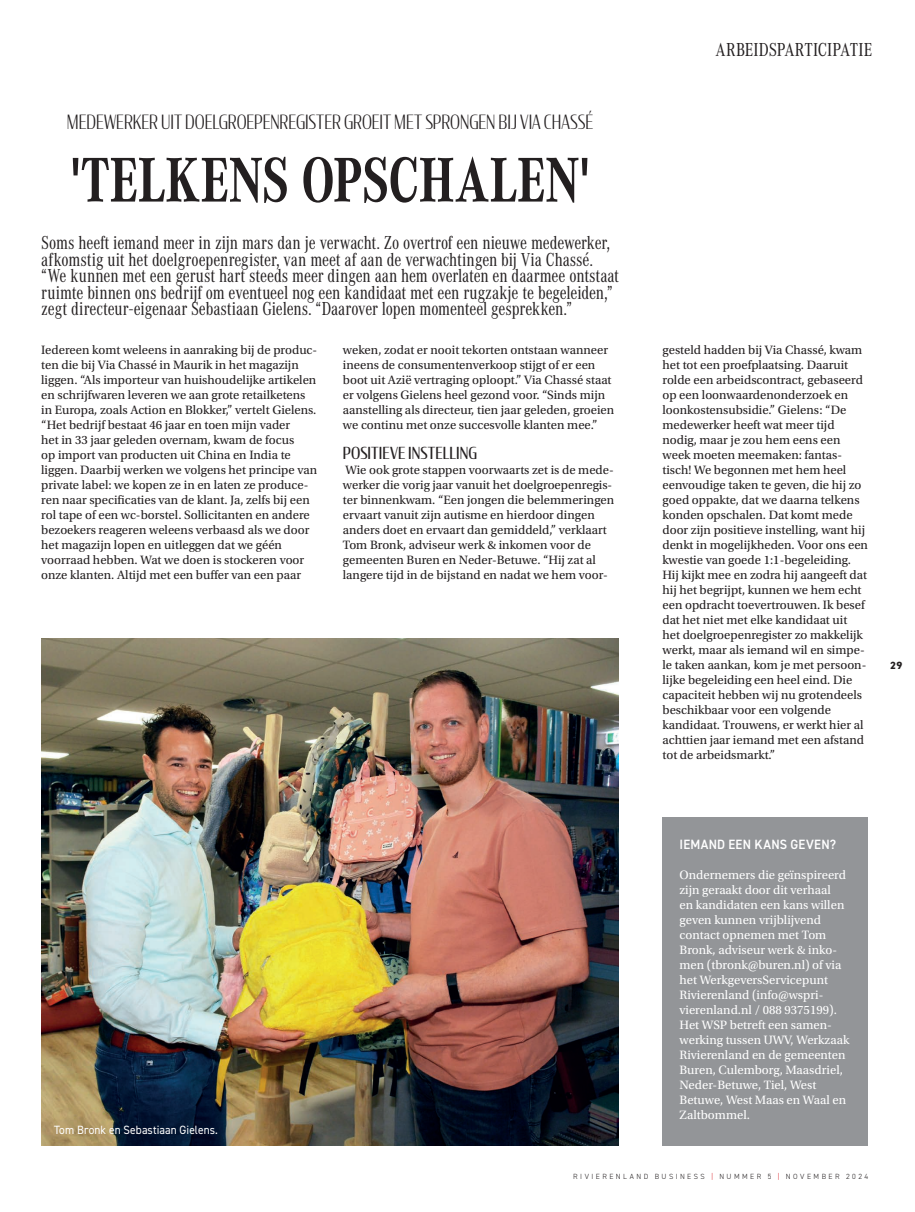
<style>
.page{position:relative;width:915px;height:1212px;background:#fff}
.page>*{position:absolute;margin:0;border:0;box-sizing:border-box;transform-origin:0 0}
.t1{font:700 65.4px "Corporate A Cond Pro";letter-spacing:-.015em;color:#231f20;scale:.95 1}
.t2{font:19.5px/16.5px "Corporate A Cond Pro";letter-spacing:-.01em;color:#231f20;scale:.95 1}
.t3{font:300 19.5px "Condor Cond";letter-spacing:-.005em;color:#231f20;scale:.95 1}
.t4{font:19.5px "Corporate A Cond Pro";letter-spacing:-.01em;color:#231f20}
.t5{font:16.5px "Condor Cond";letter-spacing:.005em;color:#231f20}
.t6{font:600 13.5px "DIN2014";letter-spacing:.02em;color:#fff;scale:.95 1}
.t7{font:12.75px/15px "Utopia Std";color:#231f20}
.t8{font:12.75px/15px "Utopia Std";color:#fff}
.t9{font:12px "DIN2014";letter-spacing:.005em;color:#fff;scale:.95 1}
.t10{font:800 10.5px "DIN2014";color:#231f20}
.t11{font:300 7.5px "DIN2014";letter-spacing:.325em;color:#231f20}
.s1{color:#d81c23}
</style>
<div class="page">
<div style="left:662px;top:817px;width:205px;height:328px;background:#939598"></div>
<img style="left:41px;top:639px;width:577px;height:506px">
<h2 class="t3" style="left:67px;top:110px;width:555px">MEDEWERKER UIT DOELGROEPENREGISTER GROEIT MET SPRONGEN BIJ VIA CHASSÉ</h2>
<h1 class="t1" style="left:70px;top:135px;width:548px">'TELKENS OPSCHALEN'</h1>
<p class="t2" style="left:41px;top:234px;width:609px">Soms heeft iemand meer in zijn mars dan je verwacht. Zo overtrof een nieuwe medewerker, afkomstig uit het doelgroepenregister, van meet af aan de verwachtingen bij Via Chassé. “We kunnen met een gerust hart steeds meer dingen aan hem overlaten en daarmee ontstaat ruimte binnen ons bedrijf om eventueel nog een kandidaat met een rugzakje te begeleiden,” zegt directeur-eigenaar Sebastiaan Gielens. “Daarover lopen momenteel gesprekken.”</p>
<p class="t7" style="left:41px;top:342px;width:277px">Iedereen komt weleens in aanraking bij de produc&shy;ten die bij Via Chassé in Maurik in het magazijn liggen. “Als importeur van huishoudelijke artikelen en schrijfwaren leveren we aan grote retailketens in Europa, zoals Action en Blokker,” vertelt Gielens. “Het bedrijf bestaat 46 jaar en toen mijn vader<br>het in 33 jaar geleden overnam, kwam de focus<br>op import van producten uit China en India te liggen. Daarbij werken we volgens het principe van private label: we kopen ze in en laten ze produce&shy;ren naar specificaties van de klant. Ja, zelfs bij een rol tape of een wc-borstel. Sollicitanten en andere bezoekers reageren weleens verbaasd als we door het magazijn lopen en uitleggen dat we géén voorraad hebben. Wat we doen is stockeren voor onze klanten. Altijd met een buffer van een paar</p>
<p class="t7" style="left:343px;top:342px;width:273px">weken, zodat er nooit tekorten ontstaan wanneer ineens de consumentenverkoop stijgt of er een boot uit Azië vertraging oploopt.” Via Chassé staat er volgens Gielens heel gezond voor. “Sinds mijn aanstelling als directeur, tien jaar geleden, groeien we continu met onze succesvolle klanten mee.”</p>
<p class="t5" style="left:343px;top:443px;width:136px">POSITIEVE INSTELLING</p>
<p class="t7" style="left:343px;top:463px;width:273px">Wie ook grote stappen voorwaarts zet is de mede&shy;werker die vorig jaar vanuit het doelgroepenregis&shy;ter binnenkwam. “Een jongen die belemmeringen ervaart vanuit zijn autisme en hierdoor dingen anders doet en ervaart dan gemiddeld,” verklaart Tom Bronk, adviseur werk &amp; inkomen voor de gemeenten Buren en Neder-Betuwe. “Hij zat al langere tijd in de bijstand en nadat we hem voor-</p>
<h2 class="t4" style="left:715px;top:36px;width:158px">ARBEIDSPARTICIPATIE</h2>
<p class="t7" style="left:662px;top:343px;width:207px">gesteld hadden bij Via Chassé, kwam het tot een proefplaatsing. Daaruit rolde een arbeidscontract, gebaseerd op een loonwaardenonderzoek en loonkostensubsidie.” Gielens: “De medewerker heeft wat meer tijd nodig, maar je zou hem eens een week moeten meemaken: fantas&shy;tisch! We begonnen met hem heel eenvoudige taken te geven, die hij zo goed oppakte, dat we daarna telkens konden opschalen. Dat komt mede door zijn positieve instelling, want hij denkt in mogelijkheden. Voor ons een kwestie van goede 1:1-begeleiding.<br>Hij kijkt mee en zodra hij aangeeft dat hij het begrijpt, kunnen we hem echt een opdracht toevertrouwen. Ik besef dat het niet met elke kandidaat uit het doelgroepenregister zo makkelijk werkt, maar als iemand wil en simpe&shy;le taken aankan, kom je met persoon&shy;lijke begeleiding een heel eind. Die capaciteit hebben wij nu grotendeels beschikbaar voor een volgende kandidaat. Trouwens, er werkt hier al achttien jaar iemand met een afstand tot de arbeidsmarkt.”</p>
<p class="t10" style="left:889px;top:658px;width:14px">29</p>
<p class="t9" style="left:54px;top:1122px;width:174px">Tom Bronk en Sebastiaan Gielens.</p>
<p class="t6" style="left:679px;top:835px;width:166px">IEMAND EEN KANS GEVEN?</p>
<p class="t8" style="left:679px;top:868px;width:171px">Ondernemers die geïnspireerd zijn geraakt door dit verhaal<br>en kandidaten een kans willen geven kunnen vrijblijvend contact opnemen met Tom<br>Bronk, adviseur werk &amp; inko&shy;men (tbronk@buren.nl) of via het WerkgeversServicepunt<br>Rivierenland (info@wspri&shy;vierenland.nl / 088 9375199).<br>Het WSP betreft een samen&shy;werking tussen UWV, Werkzaak<br>Rivierenland en de gemeenten<br>Buren, Culemborg, Maasdriel,<br>Neder-Betuwe, Tiel, West<br>Betuwe, West Maas en Waal en<br>Zaltbommel.</p>
<p class="t11" style="left:573px;top:1172px;width:296px">RIVIERENLAND BUSINESS <span class="s1">|</span> NUMMER 5 <span class="s1">|</span> NOVEMBER 2024</p>
</div>
